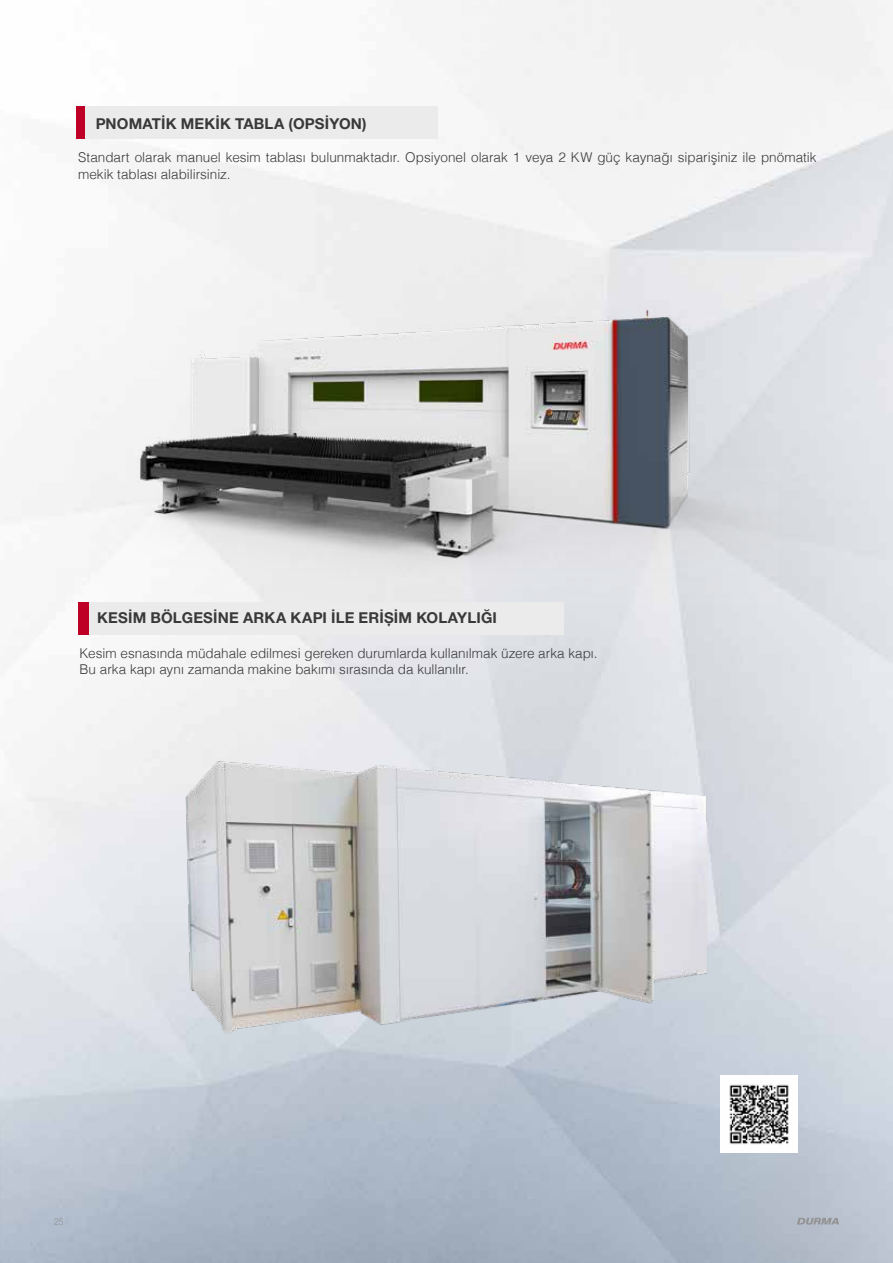
<style>
.page{position:relative;width:893px;height:1263px;background:#fff}
.page>*{position:absolute;margin:0;border:0;box-sizing:border-box;transform-origin:0 0}
.t1{font:700 15px "Helvetica Neue LT Pro";letter-spacing:.01em;color:#393939}
.t2{font:300 13.5px/16.2px "Helvetica";color:#393939}
.t3{font:300 condensed 9.75px "Helvetica Neue LT Pro";color:#939393}
</style>
<div class="page">
<img style="left:0;top:0;width:893px;height:1263px">
<img style="left:128px;top:675px;width:635px;height:423px">
<div style="left:89px;top:602px;width:475px;height:33px;background:#ebebeb"></div>
<div style="left:78px;top:602px;width:11px;height:33px;background:#be0027"></div>
<div style="left:85px;top:107px;width:353px;height:32px;background:#ebebeb"></div>
<div style="left:77px;top:107px;width:8px;height:32px;background:#be0027"></div>
<img style="left:721px;top:1075px;width:77px;height:77px">
<img style="left:87px;top:213px;width:691px;height:389px">
<svg style="left:797px;top:1218px;width:42px;height:6px"></svg>
<p class="t1" style="left:96px;top:114px;width:273px">PNOMATİK MEKİK TABLA (OPSİYON)</p>
<p class="t2" style="left:78px;top:149px;width:740px">Standart olarak manuel kesim tablası bulunmaktadır. Opsiyonel olarak 1 veya 2 KW güç kaynağı siparişiniz ile pnömatik mekik tablası alabilirsiniz.</p>
<p class="t1" style="left:97px;top:608px;width:401px">KESİM BÖLGESİNE ARKA KAPI İLE ERİŞİM KOLAYLIĞI</p>
<p class="t2" style="left:80px;top:644px;width:520px">Kesim esnasında müdahale edilmesi gereken durumlarda kullanılmak üzere arka kapı.<br>Bu arka kapı aynı zamanda makine bakımı sırasında da kullanılır.</p>
<p class="t3" style="left:54px;top:1215px;width:11px">25</p>
</div>
